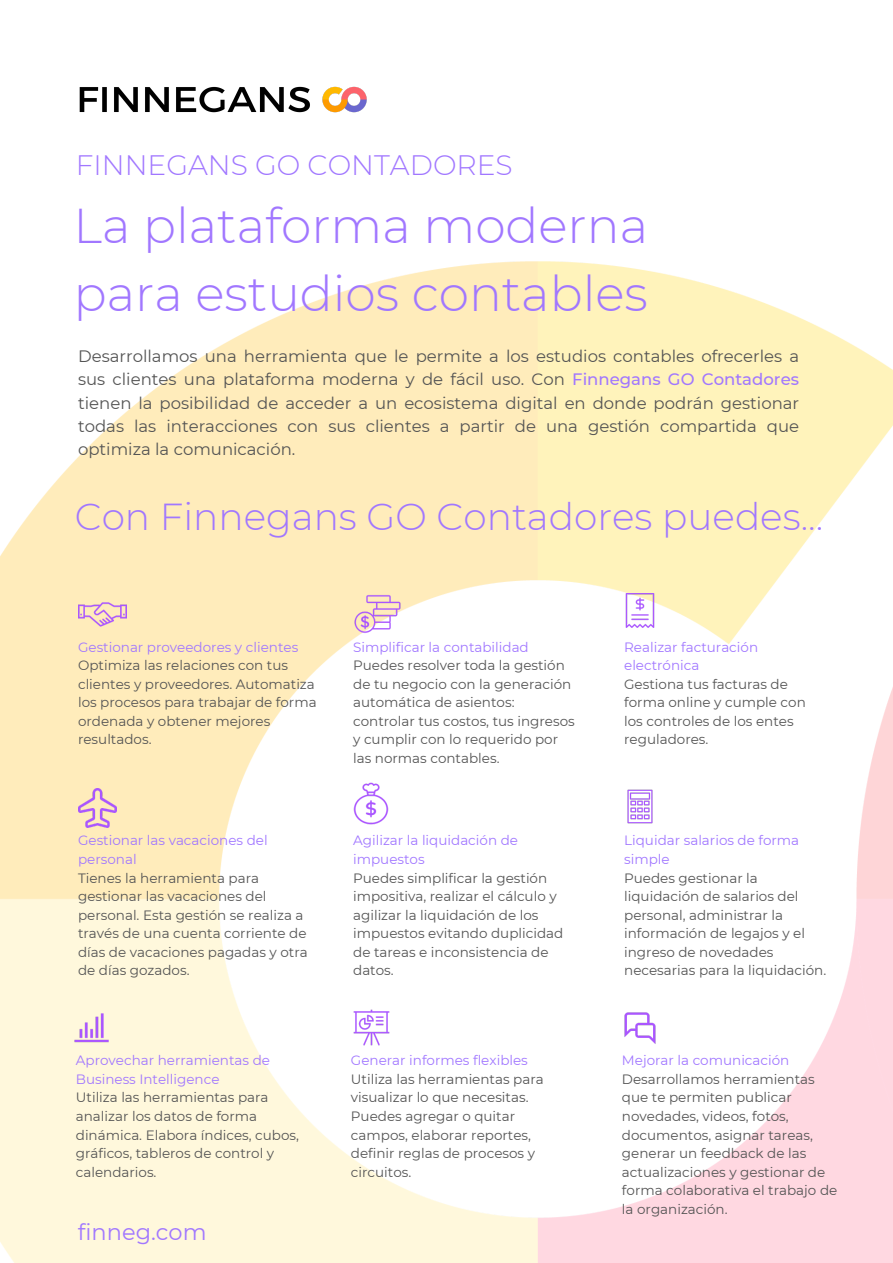
<style>
.page{position:relative;width:893px;height:1263px;background:#fff}
.page>*{position:absolute;margin:0;border:0;box-sizing:border-box;transform-origin:0 0}
.t1{font:300 48.75px/68.1px "Montserrat";color:#a177ff}
.t2{font:300 37.5px "Montserrat";color:#a177ff}
.t3{font:300 28.12px "Montserrat";color:#a177ff}
.t4{font:22.5px "Montserrat";color:#a177ff}
.t5{font:16.5px/23.1px "Montserrat";color:#545454;text-align:justify}
.t6{font:13.5px/18.6px "Montserrat";color:#545454}
.t7{font:13.5px/18.6px "Montserrat";color:#a177ff}
.s1{font-weight:500;color:#a177ff}
</style>
<div class="page">
<img style="left:0;top:261px;width:893px;height:1002px">
<img style="left:622px;top:1009px;width:36px;height:36px">
<img style="left:353px;top:1009px;width:36px;height:36px">
<img style="left:74px;top:1009px;width:37px;height:37px">
<img style="left:622px;top:788px;width:36px;height:36px">
<img style="left:619px;top:590px;width:42px;height:42px">
<img style="left:78px;top:788px;width:39px;height:39px">
<img style="left:353px;top:590px;width:48px;height:48px">
<img style="left:78px;top:590px;width:48px;height:49px">
<img style="left:347px;top:779px;width:48px;height:49px">
<img style="left:79px;top:86px;width:288px;height:27px">
<h3 class="t3" style="left:76px;top:147px;width:438px">FINNEGANS GO CONTADORES</h3>
<h1 class="t1" style="left:74px;top:191px;width:576px">La plataforma moderna para estudios contables</h1>
<p class="t5" style="left:78px;top:345px;width:722px">Desarrollamos una herramienta que le permite a los estudios contables ofrecerles a sus clientes una plataforma moderna y de fácil uso. Con <span class="s1">Finnegans GO Contadores </span>tienen la posibilidad de acceder a un ecosistema digital en donde podrán gestionar todas las interacciones con sus clientes a partir de una gestión compartida que optimiza la comunicación.</p>
<h2 class="t2" style="left:75px;top:494px;width:750px">Con Finnegans GO Contadores puedes...</h2>
<p class="t7" style="left:78px;top:637px;width:222px">Gestionar proveedores y clientes</p>
<p class="t6" style="left:78px;top:656px;width:240px">Optimiza las relaciones con tus clientes y proveedores. Automatiza los procesos para trabajar de forma ordenada y obtener mejores resultados.</p>
<p class="t7" style="left:78px;top:831px;width:191px">Gestionar las vacaciones del personal</p>
<p class="t6" style="left:78px;top:868px;width:231px">Tienes la herramienta para gestionar las vacaciones del personal. Esta gestión se realiza a través de una cuenta corriente de días de vacaciones pagadas y otra de días gozados.</p>
<p class="t7" style="left:76px;top:1051px;width:196px">Aprovechar herramientas de<br>Business Intelligence</p>
<p class="t6" style="left:76px;top:1088px;width:225px">Utiliza las herramientas para analizar los datos de forma dinámica. Elabora índices, cubos, gráficos, tableros de control y calendarios.</p>
<h3 class="t4" style="left:78px;top:1218px;width:130px">finneg.com</h3>
<p class="t7" style="left:353px;top:637px;width:177px">Simplificar la contabilidad</p>
<p class="t6" style="left:353px;top:656px;width:223px">Puedes resolver toda la gestión de tu negocio con la generación automática de asientos: controlar tus costos, tus ingresos y cumplir con lo requerido por las normas contables.</p>
<p class="t7" style="left:353px;top:831px;width:166px">Agilizar la liquidación de impuestos</p>
<p class="t6" style="left:353px;top:868px;width:212px">Puedes simplificar la gestión impositiva, realizar el cálculo y agilizar la liquidación de los impuestos evitando duplicidad de tareas e inconsistencia de datos.</p>
<p class="t7" style="left:351px;top:1051px;width:178px">Generar informes flexibles</p>
<p class="t6" style="left:351px;top:1070px;width:194px">Utiliza las herramientas para visualizar lo que necesitas.<br>Puedes agregar o quitar campos, elaborar reportes, definir reglas de procesos y circuitos.</p>
<p class="t7" style="left:624px;top:637px;width:135px">Realizar facturación electrónica</p>
<p class="t6" style="left:624px;top:675px;width:183px">Gestiona tus facturas de forma online y cumple con los controles de los entes reguladores.</p>
<p class="t7" style="left:624px;top:831px;width:176px">Liquidar salarios de forma simple</p>
<p class="t6" style="left:624px;top:868px;width:203px">Puedes gestionar la liquidación de salarios del personal, administrar la información de legajos y el ingreso de novedades necesarias para la liquidación.</p>
<p class="t7" style="left:622px;top:1051px;width:169px">Mejorar la comunicación</p>
<p class="t6" style="left:622px;top:1070px;width:217px">Desarrollamos herramientas que te permiten publicar novedades, videos, fotos, documentos, asignar tareas, generar un feedback de las actualizaciones y gestionar de forma colaborativa el trabajo de la organización.</p>
</div>
